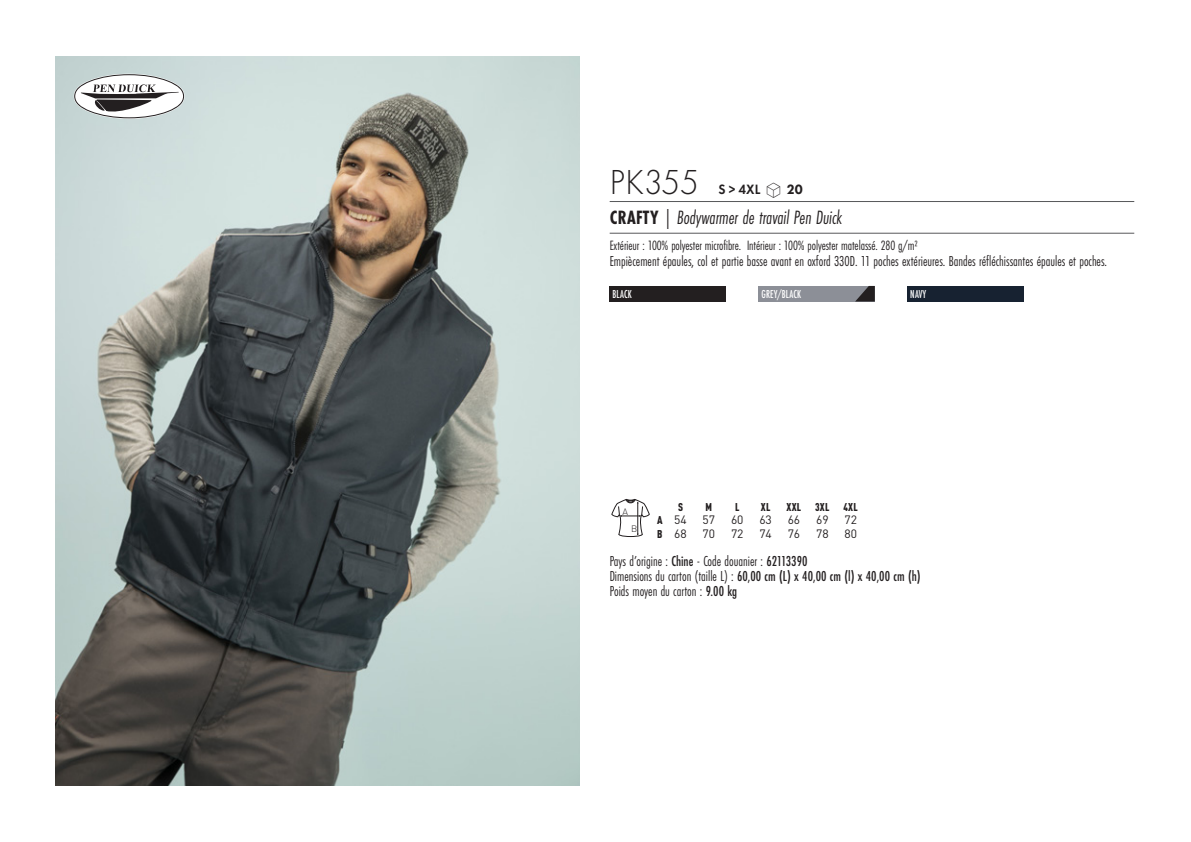
<style>
.page{position:relative;width:1191px;height:842px;background:#fff}
.page>*{position:absolute;margin:0;border:0;box-sizing:border-box;transform-origin:0 0}
.t1{font:300 36px "Futura PT";letter-spacing:.005em;color:#231f20;scale:.95 1}
.t2{font:italic 20px "Futura PT Cond";color:#231f20;scale:.95 1}
.t3{font:15px "Futura PT Cond";color:#231f20;scale:.95 1}
.t4{font:500 15px "Futura PT Cond";color:#231f20;scale:.95 1}
.grammage_2020{font:14px "Futura PT Cond";letter-spacing:-.005em;color:#231f20;scale:.95 1}
.t5{font:600 14px "Futura PT";color:#231f20;scale:.95 1}
._88_tailles_tab_maig{font:12px "DIN Pro";color:#231f20}
.Coloris_nuancier_bla{font:500 12px "Futura PT Cond";letter-spacing:.01em;color:#fff;scale:.9 1}
._88_tailles_tab_maig-2{font:900 condensed 11.2px "DIN Pro";letter-spacing:.02em;color:#231f20;scale:.95 1}
.t6{font:300 9.2px "DIN";color:#231f20}
.s1{font-family:"Linotype Shapeshifter";font-weight:400;font-size:20px}
.s2{font-weight:800}
.s3{font-weight:700;font-style:normal}
.s4{font-weight:900;font-stretch:condensed;font-size:11.2px}
.s5{font-weight:500}
.s6{font-weight:400}
</style>
<div class="page">
<img style="left:55px;top:57px;width:524px;height:728px">
<svg style="left:74px;top:74px;width:111px;height:45px"></svg>
<div style="left:609px;top:286px;width:117px;height:16px;background:#231f20"></div>
<div style="left:758px;top:286px;width:116px;height:16px;background:#8c8f97"></div>
<svg style="left:855px;top:286px;width:19px;height:15px"></svg>
<div style="left:907px;top:286px;width:116px;height:16px;background:#172231"></div>
<svg style="left:611px;top:499px;width:38px;height:38px"></svg>
<hr style="left:609px;top:201px;width:525px;height:1px;background:#57585a">
<hr style="left:609px;top:233px;width:525px;height:1px;background:#57585a">
<p class="t1" style="left:610px;top:162px;width:95px">PK355</p>
<p class="t5" style="left:718px;top:181px;width:90px">S &gt; 4XL <span class="s1">S</span> <span class="s2">20</span></p>
<p class="t2" style="left:610px;top:206px;width:246px"><span class="s3">CRAFTY</span> | Bodywarmer de travail Pen Duick</p>
<p class="grammage_2020" style="left:609px;top:238px;width:326px">Extérieur : 100% polyester microfibre. Intérieur : 100% polyester matelassé. 280 g/m2</p>
<p class="t3" style="left:609px;top:253px;width:525px">Empiècement épaules, col et partie basse avant en oxford 330D. 11 poches extérieures. Bandes réfléchissantes épaules et poches.</p>
<p class="Coloris_nuancier_bla" style="left:612px;top:287px;width:23px">BLACK</p>
<p class="Coloris_nuancier_bla" style="left:761px;top:287px;width:46px">GREY/BLACK</p>
<p class="Coloris_nuancier_bla" style="left:910px;top:287px;width:19px">NAVY</p>
<p class="t6" style="left:622px;top:506px;width:7px">A</p>
<p class="t6" style="left:631px;top:523px;width:8px">B</p>
<p class="_88_tailles_tab_maig-2" style="left:678px;top:498px;width:7px">S</p>
<p class="_88_tailles_tab_maig-2" style="left:705px;top:498px;width:8px">M</p>
<p class="_88_tailles_tab_maig-2" style="left:735px;top:498px;width:6px">L</p>
<p class="_88_tailles_tab_maig-2" style="left:761px;top:498px;width:12px">XL</p>
<p class="_88_tailles_tab_maig-2" style="left:786px;top:498px;width:46px">XXL 3XL</p>
<p class="_88_tailles_tab_maig-2" style="left:843px;top:498px;width:16px">4XL</p>
<p class="_88_tailles_tab_maig" style="left:657px;top:510px;width:31px"><span class="s4">A</span> 54</p>
<p class="_88_tailles_tab_maig" style="left:702px;top:510px;width:14px">57</p>
<p class="_88_tailles_tab_maig" style="left:731px;top:510px;width:14px">60</p>
<p class="_88_tailles_tab_maig" style="left:759px;top:510px;width:14px">63</p>
<p class="_88_tailles_tab_maig" style="left:787px;top:510px;width:14px">66</p>
<p class="_88_tailles_tab_maig" style="left:816px;top:510px;width:14px">69</p>
<p class="_88_tailles_tab_maig" style="left:844px;top:510px;width:14px">72</p>
<p class="_88_tailles_tab_maig" style="left:657px;top:524px;width:31px"><span class="s4">B</span> 68</p>
<p class="_88_tailles_tab_maig" style="left:702px;top:524px;width:14px">70</p>
<p class="_88_tailles_tab_maig" style="left:731px;top:524px;width:14px">72</p>
<p class="_88_tailles_tab_maig" style="left:759px;top:524px;width:14px">74</p>
<p class="_88_tailles_tab_maig" style="left:787px;top:524px;width:14px">76</p>
<p class="_88_tailles_tab_maig" style="left:816px;top:524px;width:14px">78</p>
<p class="_88_tailles_tab_maig" style="left:844px;top:524px;width:14px">80</p>
<p class="t3" style="left:609px;top:552px;width:210px">Pays d’origine : <span class="s5">Chine</span> - Code douanier : <span class="s5">62113390</span></p>
<p class="t4" style="left:609px;top:567px;width:329px"><span class="s6">Dimensions du carton (taille L) :</span> 60,00 cm (L) x 40,00 cm (l) x 40,00 cm (h)</p>
<p class="t3" style="left:609px;top:582px;width:136px">Poids moyen du carton : <span class="s5">9.00 kg</span></p>
</div>
